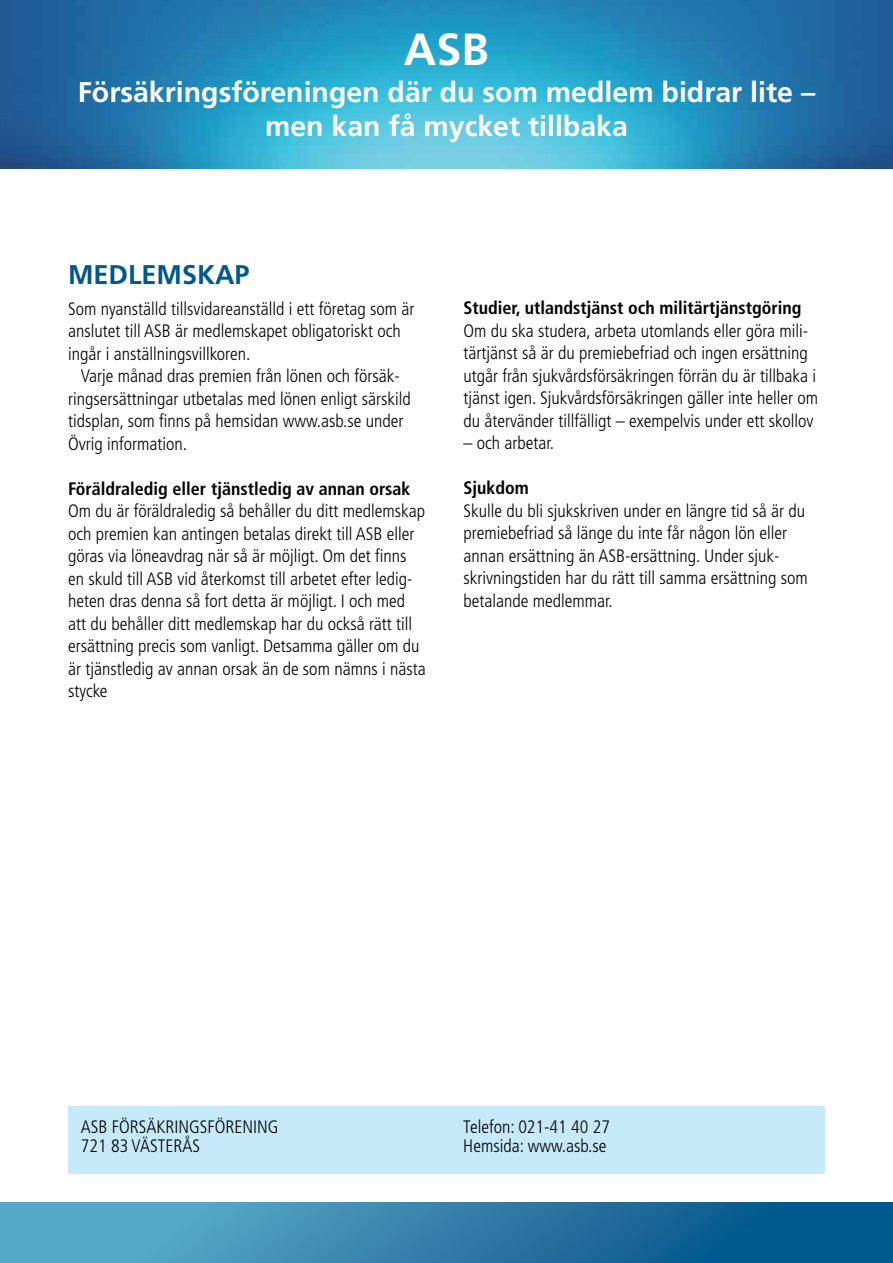
<style>
.page{position:relative;width:893px;height:1263px;background:#fff}
.page>*{position:absolute;margin:0;border:0;box-sizing:border-box;transform-origin:0 0}
.t1{font:700 45px "Frutiger LT Std";color:#fff}
.t2{font:700 28.5px/34.2px "Frutiger LT Std";color:#fff;text-align:center}
.t3{font:700 27px "Frutiger LT Std";color:#00588e}
.t4{font:300 condensed 18px/22.5px "Frutiger LT Std";color:#000}
.t5{font:700 condensed 18px "Frutiger LT Std";color:#000}
</style>
<div class="page">
<img style="left:0;top:0;width:893px;height:168px">
<div style="left:68px;top:1106px;width:757px;height:68px;background:#c7eafb"></div>
<div style="left:0;top:1203px;width:893px;height:60px;background:linear-gradient(to right,#63b4cf,#004d85)"></div>
<h1 class="t1" style="left:404px;top:23px;width:87px">ASB</h1>
<h2 class="t2" style="left:78px;top:75px;width:739px">Försäkringsföreningen där du som medlem bidrar lite – men kan få mycket tillbaka</h2>
<h3 class="t3" style="left:68px;top:258px;width:183px">MEDLEMSKAP</h3>
<p class="t4" style="left:68px;top:297px;width:348px">Som nyanställd tillsvidareanställd i ett företag som är anslutet till ASB är medlemskapet obligatoriskt och ingår i anställningsvillkoren.</p>
<p class="t4" style="left:68px;top:365px;width:344px;text-indent:13px">Varje månad dras premien från lönen och försäk&shy;ringsersättningar utbetalas med lönen enligt särskild tidsplan, som finns på hemsidan www.asb.se under Övrig information.</p>
<p class="t5" style="left:68px;top:478px;width:344px">Föräldraledig eller tjänstledig av annan orsak</p>
<p class="t4" style="left:68px;top:500px;width:359px">Om du är föräldraledig så behåller du ditt medlemskap och premien kan antingen betalas direkt till ASB eller göras via löneavdrag när så är möjligt. Om det finns en skuld till ASB vid återkomst till arbetet efter ledig&shy;heten dras denna så fort detta är möjligt. I och med att du behåller ditt medlemskap har du också rätt till ersättning precis som vanligt. Detsamma gäller om du är tjänstledig av annan orsak än de som nämns i nästa stycke</p>
<p class="t5" style="left:463px;top:297px;width:340px">Studier, utlandstjänst och militärtjänstgöring</p>
<p class="t4" style="left:463px;top:319px;width:356px">Om du ska studera, arbeta utomlands eller göra mili&shy;tärtjänst så är du premiebefriad och ingen ersättning utgår från sjukvårdsförsäkringen förrän du är tillbaka i tjänst igen. Sjukvårdsförsäkringen gäller inte heller om du återvänder tillfälligt – exempelvis under ett skollov</p>
<p class="t4" style="left:463px;top:432px;width:92px">– och arbetar.</p>
<p class="t5" style="left:463px;top:477px;width:67px">Sjukdom</p>
<p class="t4" style="left:463px;top:499px;width:346px">Skulle du bli sjukskriven under en längre tid så är du premiebefriad så länge du inte får någon lön eller annan ersättning än ASB-ersättning. Under sjuk&shy;skrivningstiden har du rätt till samma ersättning som betalande medlemmar.</p>
<p class="t4" style="left:81px;top:1115px;width:199px">ASB FÖRSÄKRINGSFÖRENING</p>
<p class="t4" style="left:463px;top:1115px;width:148px">Telefon: 021-41 40 27</p>
<p class="t4" style="left:81px;top:1135px;width:121px">721 83 VÄSTERÅS</p>
<p class="t4" style="left:463px;top:1135px;width:145px">Hemsida: www.asb.se</p>
</div>
